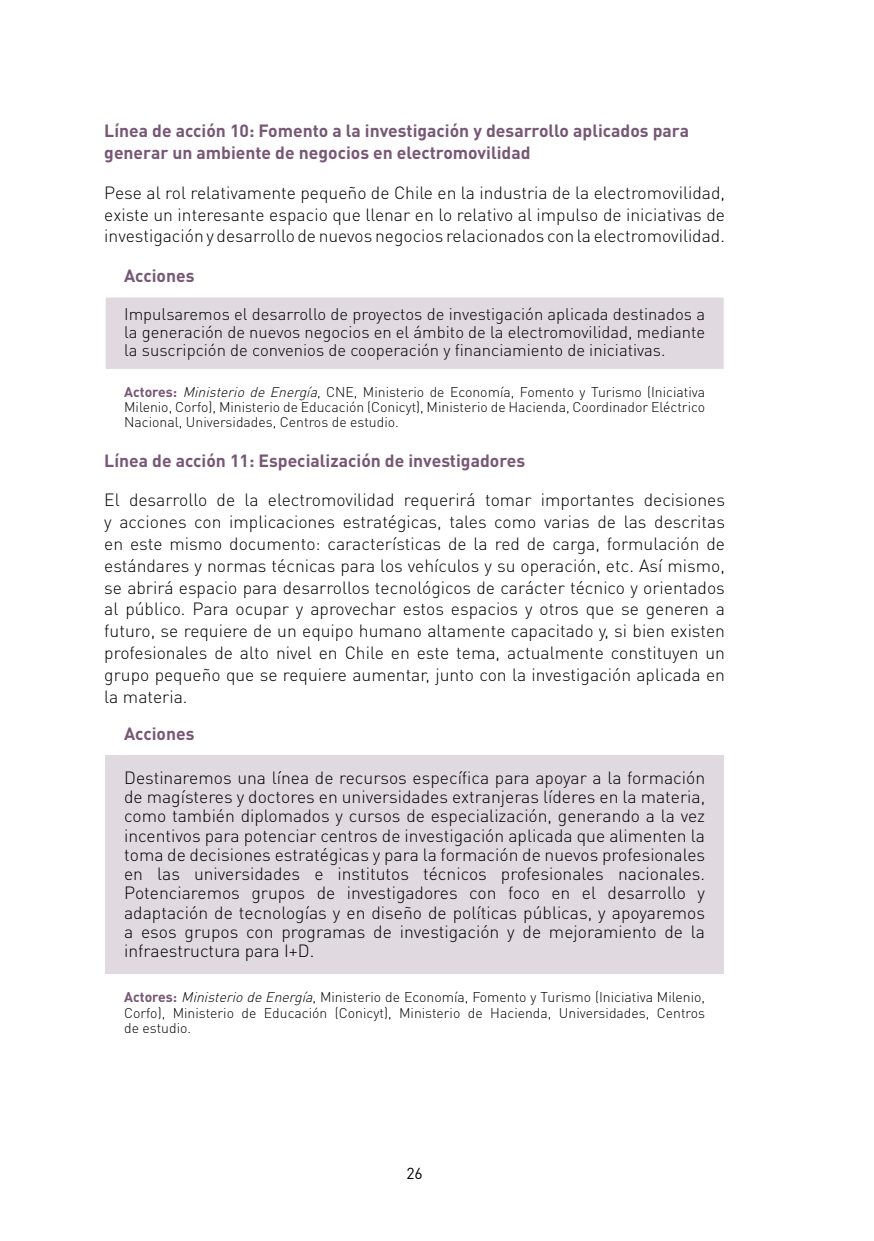
<style>
.page{position:relative;width:874px;height:1241px;background:#fff}
.page>*{position:absolute;margin:0;border:0;box-sizing:border-box;transform-origin:0 0}
.t1{font:300 17.5px/21.9px "DIN Pro";color:#000;text-align:justify}
.t2{font:700 17.5px/21.9px "DIN Pro";color:#775775}
.t3{font:300 16.62px/18.2px "DIN Pro";color:#000;text-align:justify}
.t4{font:15.75px "DIN Pro";color:#000}
.t5{font:300 14px/15.4px "DIN Pro";color:#000;text-align:justify}
.s1{font-weight:700;color:#775775}
.s2{font-style:italic}
</style>
<div class="page">
<div style="left:105px;top:754px;width:618px;height:219px;background:#e0d9e0"></div>
<div style="left:105px;top:296px;width:619px;height:74px;background:#e0d9e0;border:1px solid #fff"></div>
<p class="t2" style="left:104px;top:119px;width:586px">Línea de acción 10: Fomento a la investigación y desarrollo aplicados para generar un ambiente de negocios en electromovilidad</p>
<p class="t1" style="left:104px;top:181px;width:622px">Pese al rol relativamente pequeño de Chile en la industria de la electromovilidad, existe un interesante espacio que llenar en lo relativo al impulso de iniciativas de investigación y desarrollo de nuevos negocios relacionados con la electromovilidad.</p>
<p class="t2" style="left:124px;top:264px;width:72px">Acciones</p>
<p class="t3" style="left:124px;top:304px;width:582px">Impulsaremos el desarrollo de proyectos de investigación aplicada destinados a la generación de nuevos negocios en el ámbito de la electromovilidad, mediante la suscripción de convenios de cooperación y financiamiento de iniciativas.</p>
<p class="t5" style="left:124px;top:383px;width:582px"><span class="s1">Actores:</span> <span class="s2">Ministerio de Energía</span>, CNE, Ministerio de Economía, Fomento y Turismo (Iniciativa Milenio, Corfo), Ministerio de Educación (Conicyt), Ministerio de Hacienda, Coordinador Eléctrico Nacional, Universidades, Centros de estudio.</p>
<p class="t2" style="left:104px;top:448px;width:422px">Línea de acción 11: Especialización de investigadores</p>
<p class="t1" style="left:104px;top:488px;width:622px">El desarrollo de la electromovilidad requerirá tomar importantes decisiones y acciones con implicaciones estratégicas, tales como varias de las descritas en este mismo documento: características de la red de carga, formulación de estándares y normas técnicas para los vehículos y su operación, etc. Así mismo, se abrirá espacio para desarrollos tecnológicos de carácter técnico y orientados al público. Para ocupar y aprovechar estos espacios y otros que se generen a futuro, se requiere de un equipo humano altamente capacitado y, si bien existen profesionales de alto nivel en Chile en este tema, actualmente constituyen un grupo pequeño que se requiere aumentar, junto con la investigación aplicada en la materia.</p>
<p class="t2" style="left:124px;top:721px;width:72px">Acciones</p>
<p class="t1" style="left:124px;top:767px;width:582px;line-height:19.2px">Destinaremos una línea de recursos específica para apoyar a la formación de magísteres y doctores en universidades extranjeras líderes en la materia, como también diplomados y cursos de especialización, generando a la vez incentivos para potenciar centros de investigación aplicada que alimenten la toma de decisiones estratégicas y para la formación de nuevos profesionales en las universidades e institutos técnicos profesionales nacionales.<br>Potenciaremos grupos de investigadores con foco en el desarrollo y adaptación de tecnologías y en diseño de políticas públicas, y apoyaremos a esos grupos con programas de investigación y de mejoramiento de la infraestructura para I+D.</p>
<p class="t5" style="left:124px;top:988px;width:582px"><span class="s1">Actores:</span> <span class="s2">MinisteriodeEnergía</span>, Ministerio de Economía, Fomento y Turismo (Iniciativa Milenio, Corfo), Ministerio de Educación (Conicyt), Ministerio de Hacienda, Universidades, Centros de estudio.</p>
<p class="t4" style="left:406px;top:1161px;width:18px">26</p>
</div>
